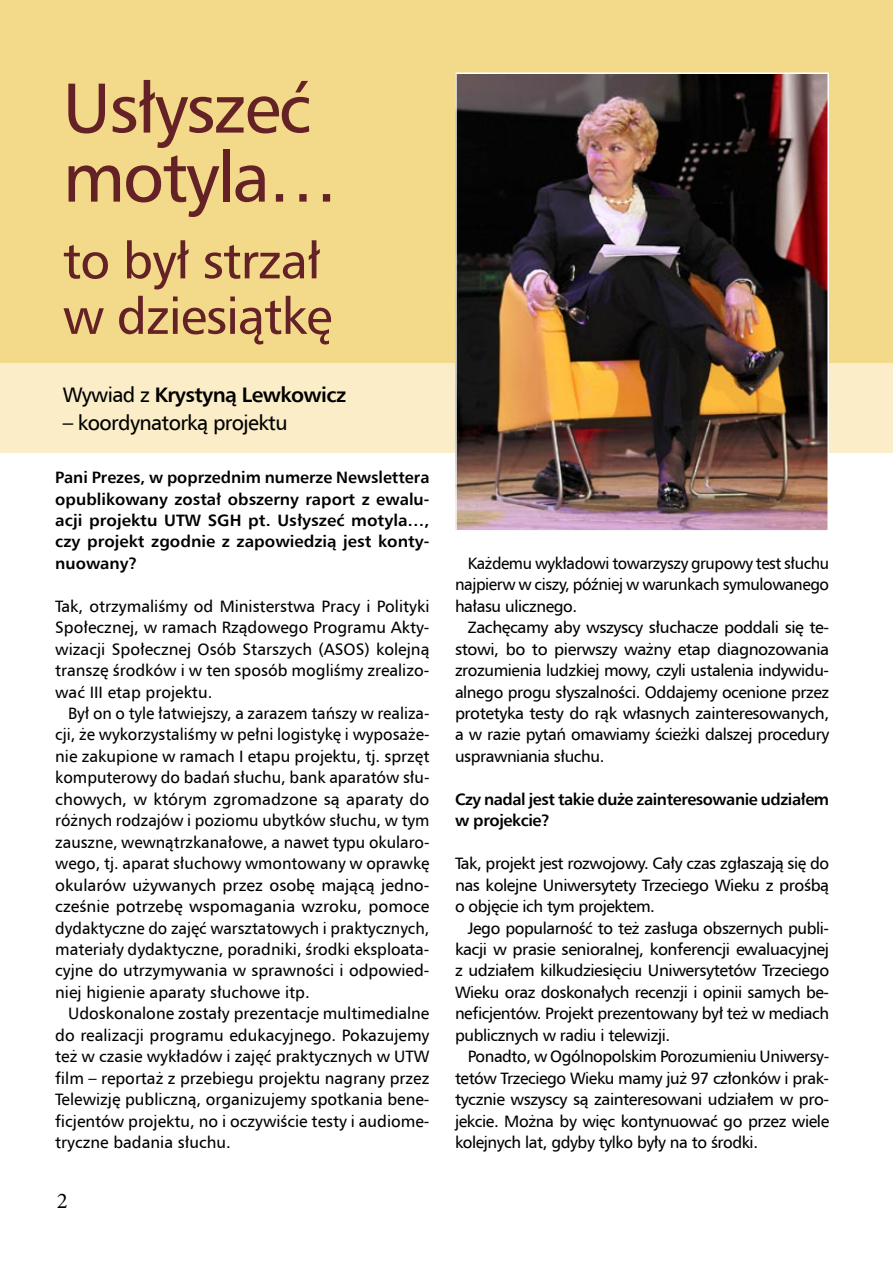
<style>
.page{position:relative;width:893px;height:1263px;background:#fff}
.page>*{position:absolute;margin:0;border:0;box-sizing:border-box;transform-origin:0 0}
.t1{font:70.5px/69px "Humnst 777 EU";letter-spacing:-.03em;color:#652226}
.t2{font:51px/55.5px "Humnst 777 EU";letter-spacing:-.02em;color:#652226}
.t3{font:22.5px "Minion Pro";color:#000}
.t4{font:700 21px "Humnst 777 EU";letter-spacing:-.03em;color:#000}
.t5{font:21px "Humnst 777 EU";letter-spacing:-.03em;color:#000}
.t6{font:16.5px/21.5px "Humnst 777 EU";letter-spacing:-.025em;color:#000;text-align:justify}
.t7{font:700 16.5px/21.5px "Humnst 777 EU";color:#000;text-align:justify}
.t8{font:700 16.5px/21.5px "Humnst 777 EU";letter-spacing:-.025em;color:#000}
.s1{font-weight:400}
</style>
<div class="page">
<div style="left:0;top:0;width:893px;height:77px;background:#f3da8b"></div>
<div style="left:0;top:52px;width:893px;height:321px;background:#f3da8b"></div>
<div style="left:0;top:363px;width:893px;height:89px;background:#faedc7"></div>
<img style="left:458px;top:75px;width:368px;height:453px">
<div style="left:455px;top:72px;width:374px;height:459px;border:2px solid #fff"></div>
<h1 class="t1" style="left:63px;top:72px;width:277px">Usłyszeć motyla…</h1>
<h2 class="t2" style="left:63px;top:232px;width:271px">to był strzał w dziesiątkę</h2>
<p class="t4" style="left:63px;top:382px;width:285px"><span class="s1">Wywiad z</span> Krystyną Lewkowicz</p>
<p class="t5" style="left:63px;top:409px;width:226px">– koordynatorką projektu</p>
<p class="t7" style="left:55px;top:466px;width:376px">Pani Prezes, w poprzednim numerze Newslettera opublikowany został obszerny raport z ewalu&shy;acji projektu UTW SGH pt. Usłyszeć motyla…, czy projekt zgodnie z zapowiedzią jest konty&shy;nuowany?</p>
<p class="t6" style="left:55px;top:595px;width:376px">Tak, otrzymaliśmy od Ministerstwa Pracy i Polityki Społecznej, w ramach Rządowego Programu Akty&shy;wizacji Społecznej Osób Starszych (ASOS) kolejną transzę środków i w ten sposób mogliśmy zrealizo&shy;wać III etap projektu.</p>
<p class="t6" style="left:55px;top:702px;width:376px;text-indent:13px">Był on o tyle łatwiejszy, a zarazem tańszy w realiza&shy;cji, że wykorzystaliśmy w pełni logistykę i wyposaże&shy;nie zakupione w ramach I etapu projektu, tj. sprzęt komputerowy do badań słuchu, bank aparatów słu&shy;chowych, w którym zgromadzone są aparaty do różnych rodzajów i poziomu ubytków słuchu, w tym zauszne, wewnątrzkanałowe, a nawet typu okularo&shy;wego, tj. aparat słuchowy wmontowany w oprawkę okularów używanych przez osobę mającą jedno&shy;cześnie potrzebę wspomagania wzroku, pomoce dydaktyczne do zajęć warsztatowych i praktycznych, materiały dydaktyczne, poradniki, środki eksploata&shy;cyjne do utrzymywania w sprawności i odpowied&shy;niej higienie aparaty słuchowe itp.</p>
<p class="t6" style="left:55px;top:1002px;width:376px;text-indent:13px">Udoskonalone zostały prezentacje multimedialne do realizacji programu edukacyjnego. Pokazujemy też w czasie wykładów i zajęć praktycznych w UTW film – reportaż z przebiegu projektu nagrany przez Telewizję publiczną, organizujemy spotkania bene&shy;ficjentów projektu, no i oczywiście testy i audiome&shy;tryczne badania słuchu.</p>
<h3 class="t3" style="left:57px;top:1187px;width:12px">2</h3>
<p class="t6" style="left:455px;top:552px;width:376px;text-indent:13px">Każdemu wykładowi towarzyszy grupowy test słuchu najpierw w ciszy, później w warunkach symulowanego hałasu ulicznego.</p>
<p class="t6" style="left:455px;top:616px;width:376px;text-indent:13px">Zachęcamy aby wszyscy słuchacze poddali się te&shy;stowi, bo to pierwszy ważny etap diagnozowania zrozumienia ludzkiej mowy, czyli ustalenia indywidu&shy;alnego progu słyszalności. Oddajemy ocenione przez protetyka testy do rąk własnych zainteresowanych, a w razie pytań omawiamy ścieżki dalszej procedury usprawniania słuchu.</p>
<p class="t8" style="left:455px;top:788px;width:376px">Czy nadal jest takie duże zainteresowanie udziałem w projekcie?</p>
<p class="t6" style="left:455px;top:852px;width:376px">Tak, projekt jest rozwojowy. Cały czas zgłaszają się do nas kolejne Uniwersytety Trzeciego Wieku z prośbą o objęcie ich tym projektem.</p>
<p class="t6" style="left:455px;top:917px;width:376px;text-indent:13px">Jego popularność to też zasługa obszernych publi&shy;kacji w prasie senioralnej, konferencji ewaluacyjnej z udziałem kilkudziesięciu Uniwersytetów Trzeciego Wieku oraz doskonałych recenzji i opinii samych be&shy;neficjentów. Projekt prezentowany był też w mediach publicznych w radiu i telewizji.</p>
<p class="t6" style="left:455px;top:1045px;width:376px;text-indent:13px">Ponadto, w Ogólnopolskim Porozumieniu Uniwersy&shy;tetów Trzeciego Wieku mamy już 97 członków i prak&shy;tycznie wszyscy są zainteresowani udziałem w pro&shy;jekcie. Można by więc kontynuować go przez wiele kolejnych lat, gdyby tylko były na to środki.</p>
</div>
